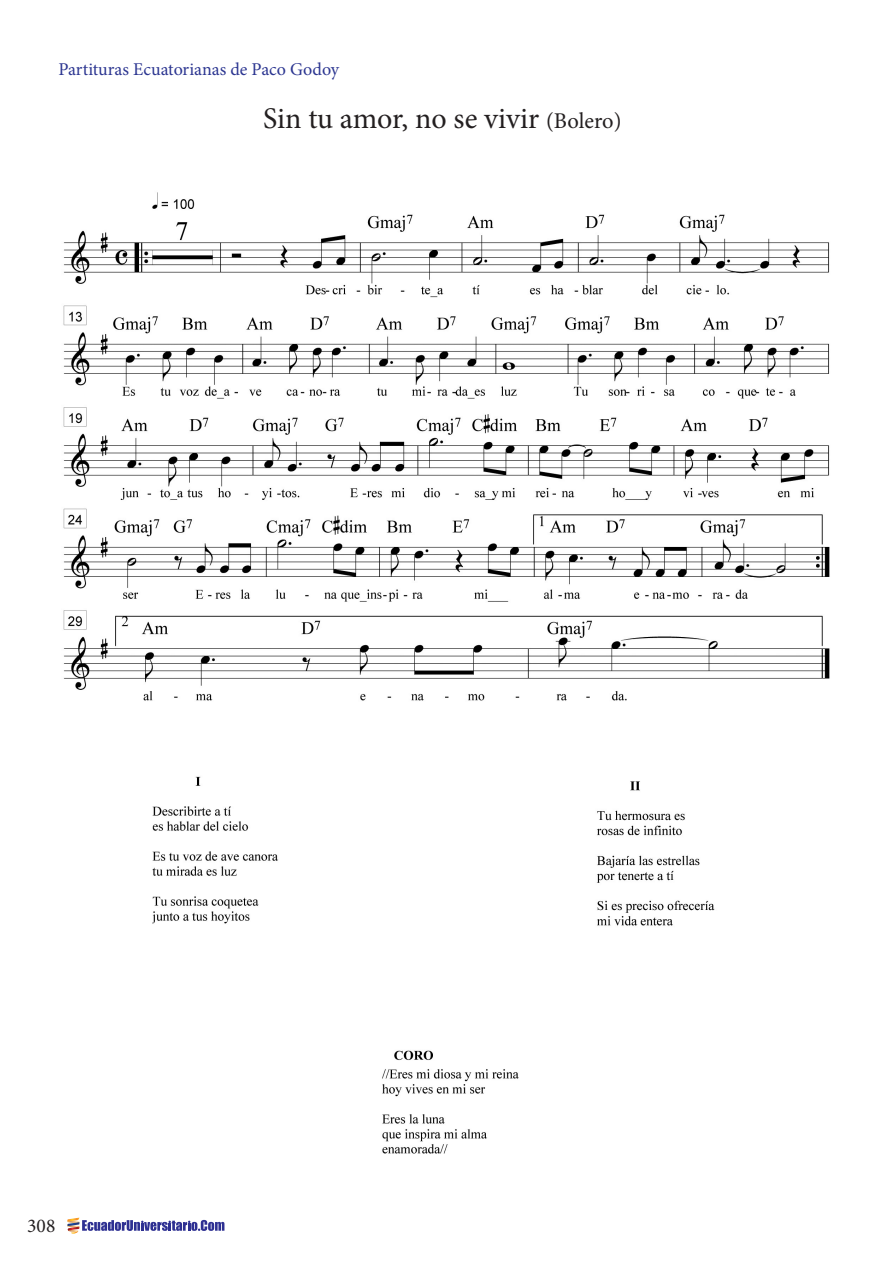
<style>
.page{position:relative;width:893px;height:1263px;background:#fff}
.page>*{position:absolute;margin:0;border:0;box-sizing:border-box;transform-origin:0 0}
.t1{font:30px "Minion Pro";letter-spacing:-.005em;color:#231f20}
.t2{font:19.5px "Minion Pro";color:#231f20}
.t3{font:18px "Minion Pro";color:#2c3691}
.s1{font-size:22.5px}
</style>
<div class="page">
<svg style="left:67px;top:1217px;width:157px;height:17px"></svg>
<img style="left:63px;top:192px;width:767px;height:962px">
<p class="t3" style="left:58px;top:58px;width:282px">Partituras Ecuatorianas de Paco Godoy</p>
<p class="t1" style="left:263px;top:98px;width:360px">Sin tu amor, no se vivir <span class="s1">(Bolero)</span></p>
<p class="t2" style="left:27px;top:1212px;width:30px">308</p>
</div>
